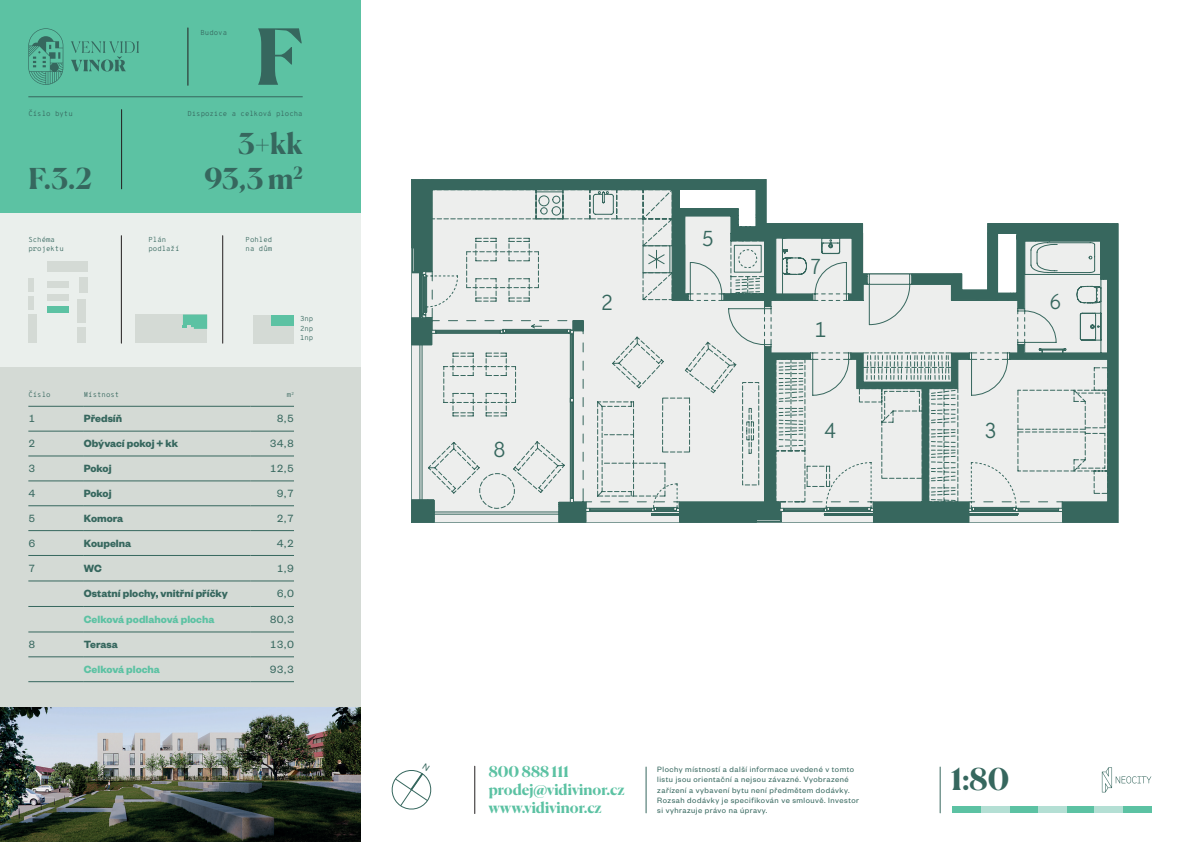
<style>
.page{position:relative;width:1191px;height:842px;background:#fff}
.page>*{position:absolute;margin:0;border:0;box-sizing:border-box;transform-origin:0 0}
.t1{font:700 77.1px "Canela";color:#36675e}
.t2{font:700 30px "Canela";color:#36675e}
.t3{font:700 28.8px/34.6px "Canela";color:#36675e;text-align:right}
.t4{font:300 21.6px "Overpass Mono";color:#36675e}
.t5{font:700 15px/18px "Canela";color:#5cc2a3}
.t6{font:700 11.5px "Founders Grotesk";color:#36675e}
.t7{font:11.5px "Founders Grotesk";color:#36675e}
.t8{font:700 11.5px "Founders Grotesk";color:#5cc2a3}
.t9{font:8.5px/10.2px "Founders Grotesk";letter-spacing:.06em;color:#36675e}
.t10{font:300 7.2px/8.6px "Overpass Mono";color:#36675e}
</style>
<div class="page">
<div style="left:0;top:213px;width:360px;height:160px;background:#eaefec"></div>
<div style="left:0;top:0;width:360px;height:213px;background:#5cc2a3"></div>
<svg style="left:411px;top:179px;width:707px;height:344px;background:#ccd6d3"></svg>
<hr style="left:28px;top:97px;width:275px;height:1px;background:#36675e">
<svg style="left:28px;top:28px;width:111px;height:57px"></svg>
<hr style="left:474px;top:766px;width:1px;height:47px;background:#231f20">
<hr style="left:188px;top:28px;width:1px;height:57px;background:#231f20">
<hr style="left:121px;top:110px;width:1px;height:79px;background:#231f20">
<div style="left:253px;top:315px;width:41px;height:28px;background:#d4dad5"></div>
<div style="left:271px;top:315px;width:23px;height:10px;background:#5cc2a3"></div>
<div style="left:47px;top:281px;width:21px;height:7px;background:#d4dad5"></div>
<div style="left:47px;top:294px;width:21px;height:6px;background:#d4dad5"></div>
<div style="left:79px;top:277px;width:8px;height:16px;background:#d4dad5"></div>
<div style="left:77px;top:300px;width:9px;height:23px;background:#d4dad5"></div>
<div style="left:77px;top:327px;width:9px;height:16px;background:#d4dad5"></div>
<div style="left:28px;top:315px;width:9px;height:28px;background:#d4dad5"></div>
<div style="left:28px;top:296px;width:5px;height:14px;background:#d4dad5"></div>
<div style="left:28px;top:278px;width:5px;height:14px;background:#d4dad5"></div>
<div style="left:47px;top:261px;width:40px;height:11px;background:#d4dad5"></div>
<div style="left:47px;top:307px;width:21px;height:6px;background:#5cc2a3"></div>
<hr style="left:121px;top:236px;width:1px;height:107px;background:#231f20">
<hr style="left:222px;top:236px;width:1px;height:107px;background:#231f20">
<div style="left:136px;top:315px;width:71px;height:28px;background:#d4dad5"></div>
<svg style="left:183px;top:315px;width:24px;height:14px"></svg>
<div style="left:0;top:367px;width:360px;height:400px;background:#d4dad5"></div>
<hr style="left:28px;top:406px;width:56px;height:1px;background:#36675e">
<hr style="left:84px;top:406px;width:166px;height:1px;background:#36675e">
<hr style="left:250px;top:406px;width:44px;height:1px;background:#36675e">
<hr style="left:28px;top:431px;width:56px;height:1px;background:#36675e">
<hr style="left:84px;top:431px;width:166px;height:1px;background:#36675e">
<hr style="left:250px;top:431px;width:44px;height:1px;background:#36675e">
<hr style="left:28px;top:456px;width:56px;height:1px;background:#36675e">
<hr style="left:84px;top:456px;width:166px;height:1px;background:#36675e">
<hr style="left:250px;top:456px;width:44px;height:1px;background:#36675e">
<hr style="left:28px;top:481px;width:56px;height:1px;background:#36675e">
<hr style="left:84px;top:481px;width:166px;height:1px;background:#36675e">
<hr style="left:250px;top:481px;width:44px;height:1px;background:#36675e">
<hr style="left:28px;top:506px;width:56px;height:1px;background:#36675e">
<hr style="left:84px;top:506px;width:166px;height:1px;background:#36675e">
<hr style="left:250px;top:506px;width:44px;height:1px;background:#36675e">
<hr style="left:28px;top:530px;width:56px;height:1px;background:#36675e">
<hr style="left:84px;top:530px;width:166px;height:1px;background:#36675e">
<hr style="left:250px;top:530px;width:44px;height:1px;background:#36675e">
<hr style="left:28px;top:555px;width:56px;height:1px;background:#36675e">
<hr style="left:84px;top:555px;width:166px;height:1px;background:#36675e">
<hr style="left:250px;top:555px;width:44px;height:1px;background:#36675e">
<hr style="left:28px;top:581px;width:56px;height:1px;background:#36675e">
<hr style="left:84px;top:581px;width:166px;height:1px;background:#36675e">
<hr style="left:250px;top:581px;width:44px;height:1px;background:#36675e">
<hr style="left:28px;top:606px;width:56px;height:1px;background:#36675e">
<hr style="left:84px;top:606px;width:166px;height:1px;background:#36675e">
<hr style="left:250px;top:606px;width:44px;height:1px;background:#36675e">
<hr style="left:28px;top:632px;width:56px;height:1px;background:#36675e">
<hr style="left:84px;top:632px;width:166px;height:1px;background:#36675e">
<hr style="left:250px;top:632px;width:44px;height:1px;background:#36675e">
<hr style="left:28px;top:657px;width:56px;height:1px;background:#36675e">
<hr style="left:84px;top:657px;width:166px;height:1px;background:#36675e">
<hr style="left:250px;top:657px;width:44px;height:1px;background:#36675e">
<hr style="left:28px;top:681px;width:56px;height:1px;background:#36675e">
<hr style="left:84px;top:681px;width:166px;height:1px;background:#36675e">
<hr style="left:250px;top:681px;width:44px;height:1px;background:#36675e">
<img style="left:0;top:707px;width:360px;height:135px">
<svg style="left:1101px;top:767px;width:50px;height:25px"></svg>
<hr style="left:646px;top:767px;width:1px;height:46px;background:#36675e">
<hr style="left:940px;top:767px;width:1px;height:46px;background:#36675e">
<div style="left:952px;top:806px;width:29px;height:7px;background:#5cc2a3"></div>
<div style="left:1123px;top:806px;width:28px;height:7px;background:#5cc2a3"></div>
<div style="left:1009px;top:806px;width:28px;height:7px;background:#5cc2a3"></div>
<div style="left:1066px;top:806px;width:28px;height:7px;background:#5cc2a3"></div>
<div style="left:981px;top:806px;width:28px;height:7px;background:#b4dfd4"></div>
<div style="left:1037px;top:806px;width:29px;height:7px;background:#b4dfd4"></div>
<div style="left:1094px;top:806px;width:29px;height:7px;background:#b4dfd4"></div>
<svg style="left:391px;top:770px;width:41px;height:40px"></svg>
<p class="t10" style="left:200px;top:28px;width:28px">Budova</p>
<h1 class="t1" style="left:255px;top:-4px;width:49px">F</h1>
<p class="t10" style="left:28px;top:109px;width:46px">Číslo bytu</p>
<p class="t10" style="left:187px;top:109px;width:117px">Dispozice a celková plocha</p>
<h3 class="t3" style="left:28px;top:159px;width:65px">F.3.2</h3>
<p class="t10" style="left:28px;top:235px;width:37px">Schéma projektu</p>
<h3 class="t3" style="left:204px;top:124px;width:100px">3+kk<br>93,3 m<sup>2</sup></h3>
<p class="t10" style="left:148px;top:235px;width:33px">Plán podlaží</p>
<p class="t10" style="left:246px;top:235px;width:28px">Pohled na dům</p>
<p class="t10" style="left:300px;top:314px;width:15px;line-height:9.5px;text-align:justify">3np 2np 1np</p>
<p class="t10" style="left:28px;top:390px;width:24px">Číslo</p>
<p class="t10" style="left:84px;top:390px;width:37px">Místnost</p>
<p class="t10" style="left:287px;top:390px;width:9px">m<sup>2</sup></p>
<h3 class="t7" style="left:28px;top:412px;width:8px">1</h3>
<h3 class="t6" style="left:84px;top:411px;width:40px">Předsíň</h3>
<h3 class="t7" style="left:277px;top:412px;width:19px">8,5</h3>
<h3 class="t7" style="left:28px;top:436px;width:8px">2</h3>
<h3 class="t6" style="left:84px;top:436px;width:96px">Obývací pokoj + kk</h3>
<h3 class="t7" style="left:270px;top:436px;width:26px">34,8</h3>
<h3 class="t7" style="left:28px;top:461px;width:8px">3</h3>
<h3 class="t6" style="left:84px;top:461px;width:29px">Pokoj</h3>
<h3 class="t7" style="left:270px;top:461px;width:26px">12,5</h3>
<h3 class="t7" style="left:28px;top:486px;width:8px">4</h3>
<h3 class="t6" style="left:84px;top:486px;width:29px">Pokoj</h3>
<h3 class="t7" style="left:277px;top:486px;width:19px">9,7</h3>
<h3 class="t7" style="left:28px;top:511px;width:8px">5</h3>
<h3 class="t6" style="left:84px;top:511px;width:41px">Komora</h3>
<h3 class="t7" style="left:277px;top:511px;width:19px">2,7</h3>
<h3 class="t7" style="left:28px;top:536px;width:8px">6</h3>
<h3 class="t6" style="left:84px;top:536px;width:49px">Koupelna</h3>
<h3 class="t7" style="left:277px;top:536px;width:19px">4,2</h3>
<h3 class="t7" style="left:28px;top:561px;width:8px">7</h3>
<h3 class="t6" style="left:84px;top:561px;width:19px">WC</h3>
<h3 class="t7" style="left:277px;top:561px;width:19px">1,9</h3>
<h3 class="t6" style="left:84px;top:586px;width:145px">Ostatní plochy, vnitřní příčky</h3>
<h3 class="t7" style="left:277px;top:587px;width:19px">6,0</h3>
<h3 class="t8" style="left:84px;top:612px;width:132px">Celková podlahová plocha</h3>
<h3 class="t7" style="left:270px;top:612px;width:26px">80,3</h3>
<h3 class="t7" style="left:28px;top:637px;width:8px">8</h3>
<h3 class="t6" style="left:84px;top:637px;width:36px">Terasa</h3>
<h3 class="t7" style="left:270px;top:637px;width:26px">13,0</h3>
<h3 class="t8" style="left:84px;top:662px;width:78px">Celková plocha</h3>
<h3 class="t7" style="left:270px;top:662px;width:26px">93,3</h3>
<h3 class="t4" style="left:493px;top:432px;width:15px">8</h3>
<h3 class="t4" style="left:600px;top:284px;width:15px">2</h3>
<h3 class="t4" style="left:701px;top:221px;width:15px">5</h3>
<h3 class="t4" style="left:809px;top:249px;width:15px">7</h3>
<h3 class="t4" style="left:814px;top:312px;width:15px">1</h3>
<h3 class="t4" style="left:823px;top:413px;width:15px">4</h3>
<h3 class="t4" style="left:984px;top:413px;width:15px">3</h3>
<h3 class="t4" style="left:1048px;top:284px;width:15px">6</h3>
<h3 class="t5" style="left:489px;top:761px;width:137px">800 888 111 prodej@vidivinor.cz www.vidivinor.cz</h3>
<h2 class="t2" style="left:950px;top:756px;width:60px">1:80</h2>
<p class="t9" style="left:657px;top:764px;width:203px">Plochy místností a další informace uvedené v tomto listu jsou orientační a nejsou závazné. Vyobrazené zařízení a vybavení bytu není předmětem dodávky.<br>Rozsah dodávky je specifikován ve smlouvě. Investor si vyhrazuje právo na úpravy.</p>
</div>
